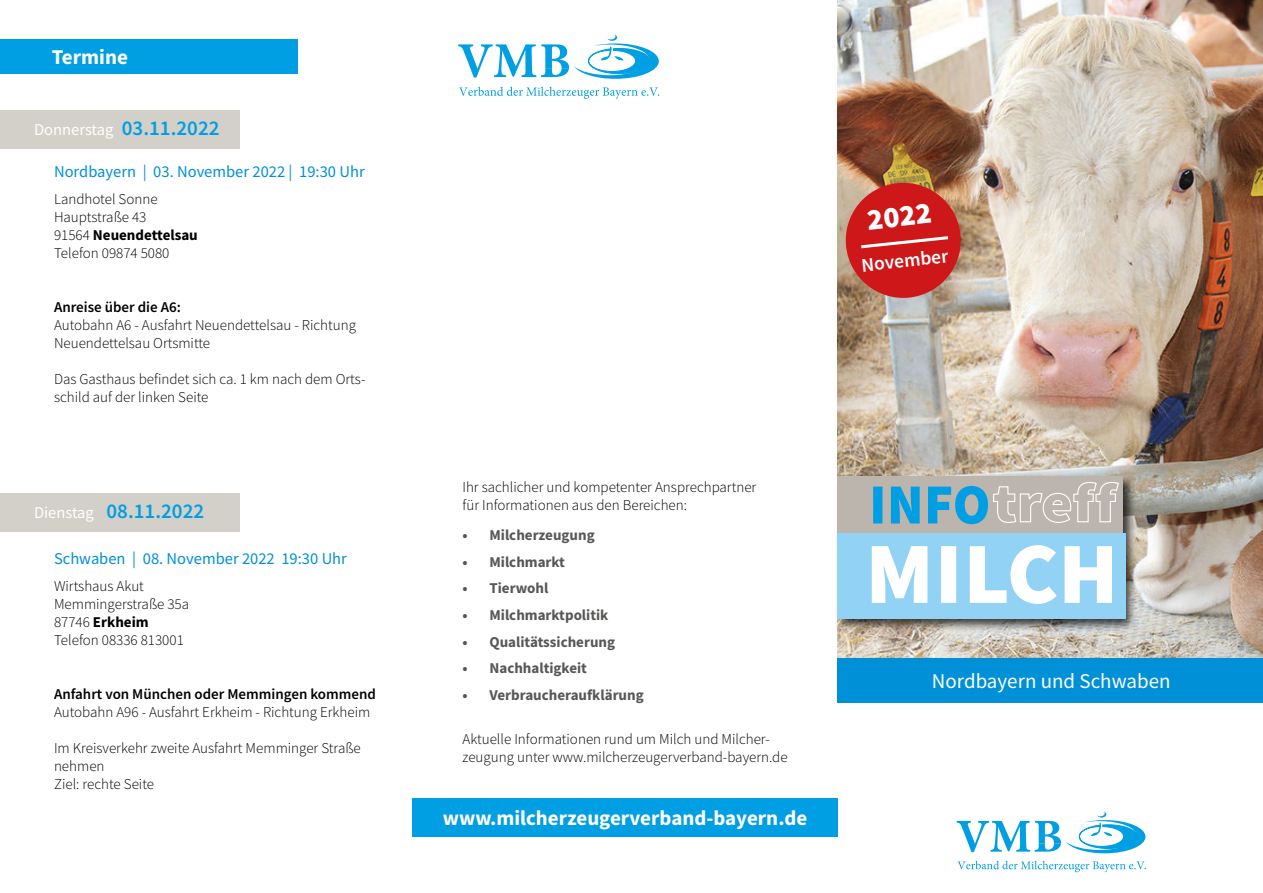
<style>
.page{position:relative;width:1263px;height:893px;background:#fff}
.page>*{position:absolute;margin:0;border:0;box-sizing:border-box;transform-origin:0 0}
.t1{font:900 30px "Source Sans Pro";color:#fff}
.t2{font:700 21px "Source Sans Pro";color:#fff}
.t3{font:21px "Source Sans Pro";color:#fff}
.t4{font:600 21px "Source Sans Pro";color:#009fe3}
.t5{font:600 19.5px "Source Sans Pro";color:#fff}
.t6{font:16.5px "Source Sans Pro";color:#0090d7}
.t7{font:16.5px "Source Sans Pro";color:#fff}
.t8{font:300 15px/18px "Source Sans Pro";color:#000}
.t9{font:700 15px "Source Sans Pro";color:#575756}
.t10{font:600 15px "Source Sans Pro";color:#000}
.s1{font-weight:600;font-size:21px;color:#009fe3}
.s2{font-weight:700}
.s3{font-weight:400;font-size:16.5px;color:#fff}
</style>
<div class="page">
<div style="left:0;top:493px;width:239px;height:38px;background:#d3cfc9"></div>
<img style="left:838px;top:0;width:425px;height:658px">
<div style="left:838px;top:658px;width:425px;height:44px;background:#0090d7"></div>
<svg style="left:958px;top:861px;width:188px;height:11px"></svg>
<svg style="left:957px;top:812px;width:188px;height:41px"></svg>
<div style="left:0;top:39px;width:298px;height:34px;background:#009fe3"></div>
<div style="left:0;top:111px;width:239px;height:38px;background:#d3cfc9"></div>
<svg style="left:459px;top:87px;width:200px;height:12px"></svg>
<svg style="left:458px;top:35px;width:201px;height:44px"></svg>
<div style="left:412px;top:798px;width:426px;height:39px;background:#009fe3"></div>
<img style="left:843px;top:180px;width:121px;height:121px">
<div style="left:835px;top:474px;width:302px;height:158px;background:#000;opacity:.75"></div>
<div style="left:838px;top:476px;width:285px;height:57px;background:#bbb5ad"></div>
<div style="left:838px;top:533px;width:288px;height:85px;background:#92d2f4"></div>
<svg style="left:872px;top:545px;width:240px;height:59px"></svg>
<svg style="left:873px;top:482px;width:246px;height:42px"></svg>
<h2 class="t2" style="left:52px;top:43px;width:77px">Termine</h2>
<p class="t7" style="left:34px;top:119px;width:187px">Donnerstag <span class="s1">03.11.2022</span></p>
<p class="t6" style="left:54px;top:161px;width:312px">Nordbayern | 03. November 2022 | 19:30 Uhr</p>
<p class="t8" style="left:54px;top:190px;width:145px">Landhotel Sonne<br>Hauptstraße 43<br>91564 <span class="s2">Neuendettelsau<br></span>Telefon 09874 5080</p>
<p class="t10" style="left:54px;top:297px;width:128px">Anreise über die A6:</p>
<p class="t8" style="left:54px;top:316px;width:303px">Autobahn A6 - Ausfahrt Neuendettelsau - Richtung<br>Neuendettelsau Ortsmitte</p>
<p class="t8" style="left:54px;top:370px;width:313px">Das Gasthaus befindet sich ca. 1 km nach dem Orts&shy;schild auf der linken Seite</p>
<h2 class="t4" style="left:34px;top:497px;width:172px"><span class="s3">Dienstag</span> 08.11.2022</h2>
<p class="t6" style="left:54px;top:548px;width:294px">Schwaben | 08. November 2022 19:30 Uhr</p>
<p class="t8" style="left:54px;top:577px;width:137px">Wirtshaus Akut<br>Memmingerstraße 35a<br>87746 <span class="s2">Erkheim<br></span>Telefon 08336 813001</p>
<p class="t10" style="left:54px;top:684px;width:323px">Anfahrt von München oder Memmingen kommend</p>
<p class="t8" style="left:54px;top:703px;width:318px">Autobahn A96 - Ausfahrt Erkheim - Richtung Erkheim</p>
<p class="t8" style="left:54px;top:739px;width:308px">Im Kreisverkehr zweite Ausfahrt Memminger Straße nehmen<br>Ziel: rechte Seite</p>
<h1 class="t1" style="left:865px;top:199px;width:66px;rotate:-6deg">2022</h1>
<h3 class="t5" style="left:860px;top:252px;width:89px;rotate:-6deg">November</h3>
<p class="t8" style="left:462px;top:478px;width:295px">Ihr sachlicher und kompetenter Ansprechpartner für Informationen aus den Bereichen:</p>
<p class="t9" style="left:462px;top:525px;width:134px">• Milcherzeugung</p>
<p class="t9" style="left:462px;top:552px;width:104px">• Milchmarkt</p>
<p class="t9" style="left:462px;top:578px;width:87px">• Tierwohl</p>
<p class="t9" style="left:462px;top:605px;width:148px">• Milchmarktpolitik</p>
<p class="t9" style="left:462px;top:631px;width:154px">• Qualitätssicherung</p>
<p class="t9" style="left:462px;top:658px;width:126px">• Nachhaltigkeit</p>
<p class="t9" style="left:462px;top:684px;width:183px">• Verbraucheraufklärung</p>
<p class="t8" style="left:462px;top:730px;width:327px">Aktuelle Informationen rund um Milch und Milcher&shy;zeugung unter www.milcherzeugerverband-bayern.de</p>
<h2 class="t2" style="left:443px;top:804px;width:366px">www.milcherzeugerverband-bayern.de</h2>
<h2 class="t3" style="left:932px;top:668px;width:240px">Nordbayern und Schwaben</h2>
</div>
